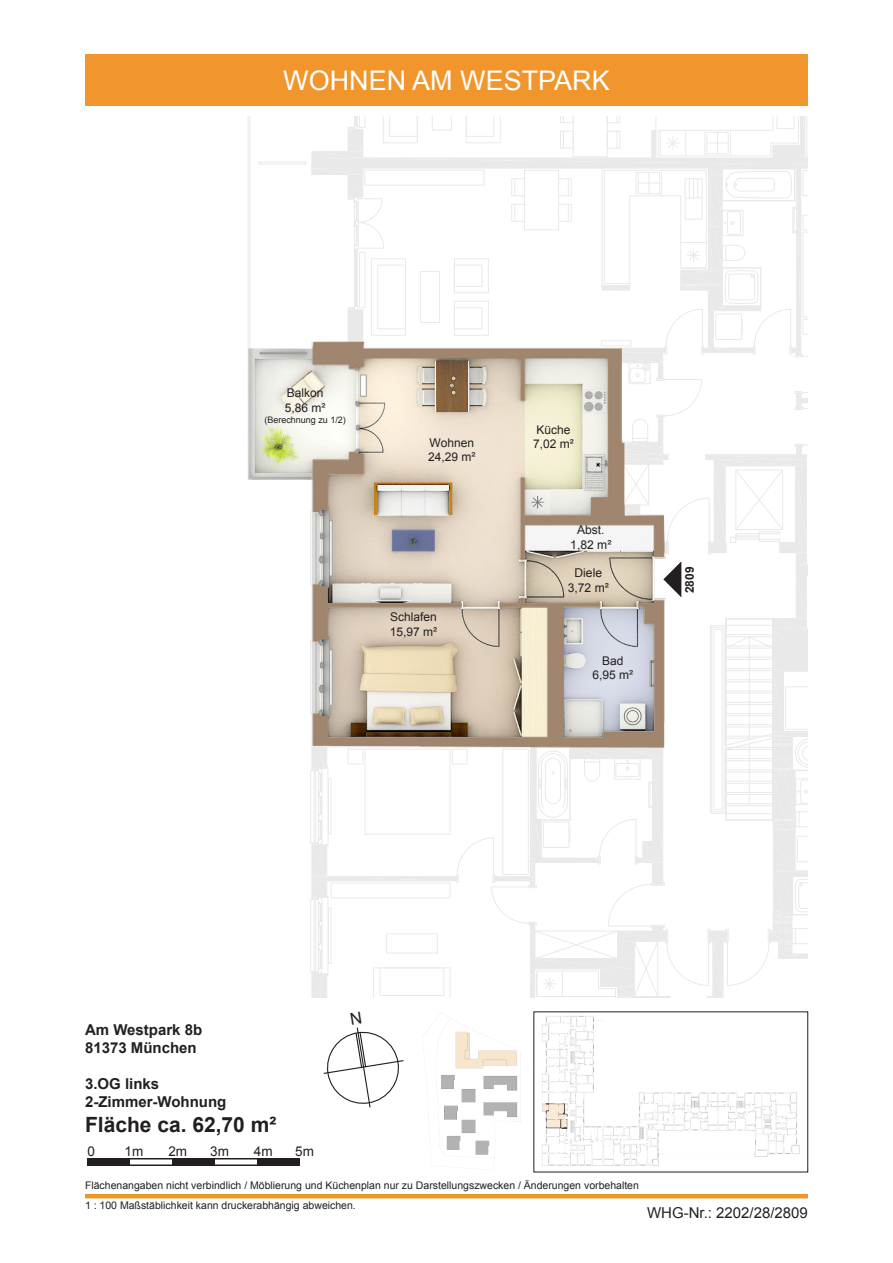
<style>
.page{position:relative;width:893px;height:1263px;background:#fff}
.page>*{position:absolute;margin:0;border:0;box-sizing:border-box;transform-origin:0 0}
.t1{font:27px "Arial";color:#fff}
.t2{font:700 21px "Arial";color:#231f20}
.t3{font:700 15px "Arial";color:#231f20}
.t4{font:15px "Arial";color:#231f20}
.t5{font:13.5px "Arial";color:#231f20}
.t6{font:12.15px "Arial";color:#231f20}
.t7{font:12px "Arial";color:#231f20}
.t8{font:700 12px "Arial";color:#231f20}
.t9{font:10.5px "Arial";color:#231f20}
.t10{font:9px "Arial";color:#231f20}
</style>
<div class="page">
<div style="left:87px;top:1158px;width:43px;height:8px;background:#231f20"></div>
<hr style="left:87px;top:1158px;width:213px;height:1px;background:#231f20">
<hr style="left:87px;top:1164px;width:213px;height:2px;background:#231f20">
<div style="left:172px;top:1158px;width:43px;height:8px;background:#231f20"></div>
<div style="left:257px;top:1158px;width:43px;height:8px;background:#231f20"></div>
<hr style="left:85px;top:1194px;width:723px;height:4px;background:#ea9829">
<div style="left:85px;top:55px;width:723px;height:51px;background:#f0962c"></div>
<img style="left:534px;top:1012px;width:274px;height:160px">
<img style="left:423px;top:1012px;width:98px;height:154px">
<svg style="left:248px;top:116px;width:560px;height:881px"></svg>
<svg style="left:323px;top:1027px;width:81px;height:81px"></svg>
<h1 class="t1" style="left:283px;top:63px;width:328px">WOHNEN AM WESTPARK</h1>
<p class="t7" style="left:287px;top:385px;width:38px">Balkon</p>
<p class="t7" style="left:285px;top:400px;width:42px">5,86 m²</p>
<p class="t10" style="left:264px;top:414px;width:83px">(Berechnung zu 1/2)</p>
<p class="t7" style="left:430px;top:435px;width:46px">Wohnen</p>
<p class="t7" style="left:428px;top:449px;width:49px">24,29 m²</p>
<p class="t7" style="left:390px;top:609px;width:48px">Schlafen</p>
<p class="t7" style="left:390px;top:623px;width:49px">15,97 m²</p>
<p class="t7" style="left:536px;top:422px;width:36px">Küche</p>
<p class="t7" style="left:533px;top:436px;width:42px">7,02 m²</p>
<p class="t6" style="left:577px;top:522px;width:29px">Abst.</p>
<p class="t6" style="left:570px;top:536px;width:43px">1,82 m²</p>
<p class="t6" style="left:574px;top:565px;width:29px">Diele</p>
<p class="t6" style="left:568px;top:579px;width:43px">3,72 m²</p>
<p class="t7" style="left:602px;top:653px;width:23px">Bad</p>
<p class="t7" style="left:592px;top:667px;width:42px">6,95 m²</p>
<p class="t8" style="left:682px;top:593px;width:28px;rotate:-90deg">2809</p>
<p class="t3" style="left:85px;top:1019px;width:119px">Am Westpark 8b</p>
<p class="t3" style="left:85px;top:1037px;width:113px">81373 München</p>
<p class="t3" style="left:85px;top:1073px;width:76px">3.OG links</p>
<p class="t3" style="left:85px;top:1091px;width:143px">2-Zimmer-Wohnung</p>
<p class="t2" style="left:85px;top:1110px;width:193px">Fläche ca. 62,70 m²</p>
<p class="t5" style="left:87px;top:1142px;width:9px">0</p>
<p class="t5" style="left:125px;top:1142px;width:20px">1m</p>
<p class="t5" style="left:168px;top:1142px;width:20px">2m</p>
<p class="t5" style="left:210px;top:1142px;width:20px">3m</p>
<p class="t5" style="left:254px;top:1142px;width:20px">4m</p>
<p class="t5" style="left:295px;top:1142px;width:20px">5m</p>
<p class="t9" style="left:85px;top:1179px;width:555px">Flächenangaben nicht verbindlich / Möblierung und Küchenplan nur zu Darstellungszwecken / Änderungen vorbehalten</p>
<p class="t9" style="left:85px;top:1198px;width:272px">1 : 100 Maßstäblichkeit kann druckerabhängig abweichen.</p>
<p class="t4" style="left:647px;top:1203px;width:162px">WHG-Nr.: 2202/28/2809</p>
</div>
